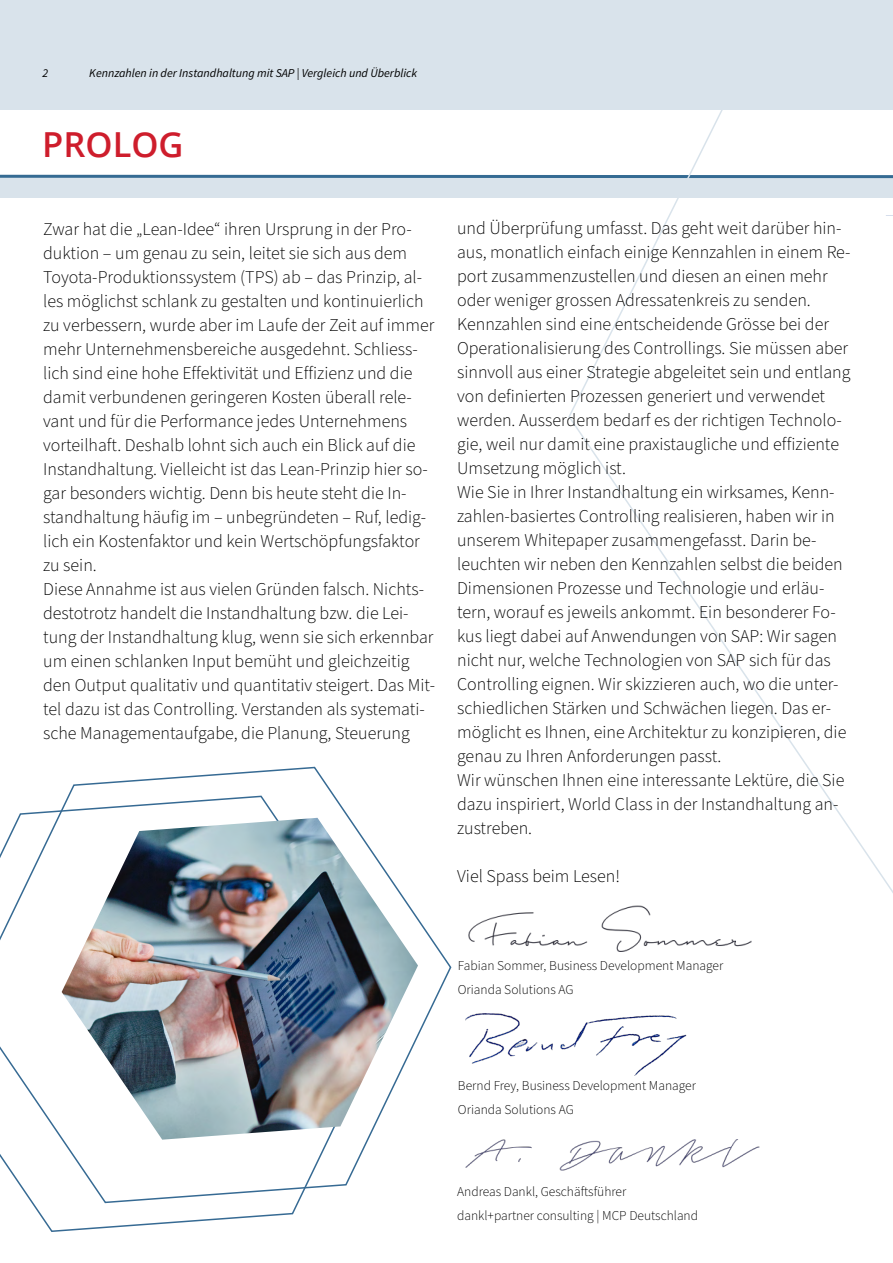
<style>
.page{position:relative;width:893px;height:1263px;background:#fff}
.page>*{position:absolute;margin:0;border:0;box-sizing:border-box;transform-origin:0 0}
.t1{font:600 34.5px "Open Sans";color:#ce1d2c}
.t2{font:300 18px/24px "Source Sans Pro";color:#000}
.t3{font:300 13.5px/24px "Source Sans Pro";color:#000}
.t4{font:italic 12px "Source Sans Pro";color:#000}
</style>
<div class="page">
<div style="left:0;top:0;width:893px;height:198px;background:#d9e3eb"></div>
<div style="left:0;top:110px;width:893px;height:67px;background:#fff"></div>
<svg style="left:0;top:174px;width:567px;height:4px;background:#658ead"></svg>
<img style="left:468px;top:912px;width:99px;height:34px">
<img style="left:465px;top:1013px;width:222px;height:63px">
<svg style="left:567px;top:110px;width:326px;height:842px"></svg>
<svg style="left:68px;top:766px;width:384px;height:271px"></svg>
<svg style="left:0;top:795px;width:399px;height:437px"></svg>
<img style="left:62px;top:818px;width:356px;height:322px">
<img style="left:466px;top:1140px;width:293px;height:30px">
<p class="t4" style="left:43px;top:65px;width:7px">2</p>
<p class="t4" style="left:89px;top:65px;width:329px">Kennzahlen in der Instandhaltung mit SAP | Vergleich und Überblick</p>
<h1 class="t1" style="left:42px;top:121px;width:143px">PROLOG</h1>
<p class="t2" style="left:43px;top:218px;width:393px">Zwar hat die „Lean-Idee“ ihren Ursprung in der Pro&shy;duktion – um genau zu sein, leitet sie sich aus dem Toyota-Produktionssystem (TPS) ab – das Prinzip, al&shy;les möglichst schlank zu gestalten und kontinuierlich zu verbessern, wurde aber im Laufe der Zeit auf immer mehr Unternehmensbereiche ausgedehnt. Schliess&shy;lich sind eine hohe Effektivität und Effizienz und die damit verbundenen geringeren Kosten überall rele&shy;vant und für die Performance jedes Unternehmens vorteilhaft. Deshalb lohnt sich auch ein Blick auf die Instandhaltung. Vielleicht ist das Lean-Prinzip hier so&shy;gar besonders wichtig. Denn bis heute steht die In&shy;standhaltung häufig im – unbegründeten – Ruf, ledig&shy;lich ein Kostenfaktor und kein Wertschöpfungsfaktor zu sein.<br>Diese Annahme ist aus vielen Gründen falsch. Nichts&shy;destotrotz handelt die Instandhaltung bzw. die Lei&shy;tung der Instandhaltung klug, wenn sie sich erkennbar um einen schlanken Input bemüht und gleichzeitig den Output qualitativ und quantitativ steigert. Das Mit&shy;tel dazu ist das Controlling. Verstanden als systemati&shy;sche Managementaufgabe, die Planung, Steuerung</p>
<p class="t2" style="left:457px;top:217px;width:395px">und Überprüfung umfasst. Das geht weit darüber hin&shy;aus, monatlich einfach einige Kennzahlen in einem Re&shy;port zusammenzustellen und diesen an einen mehr oder weniger grossen Adressatenkreis zu senden.<br>Kennzahlen sind eine entscheidende Grösse bei der Operationalisierung des Controllings. Sie müssen aber sinnvoll aus einer Strategie abgeleitet sein und entlang von definierten Prozessen generiert und verwendet werden. Ausserdem bedarf es der richtigen Technolo&shy;gie, weil nur damit eine praxistaugliche und effiziente Umsetzung möglich ist.<br>Wie Sie in Ihrer Instandhaltung ein wirksames, Kenn&shy;zahlen-basiertes Controlling realisieren, haben wir in unserem Whitepaper zusammengefasst. Darin be&shy;leuchten wir neben den Kennzahlen selbst die beiden Dimensionen Prozesse und Technologie und erläu&shy;tern, worauf es jeweils ankommt. Ein besonderer Fo&shy;kus liegt dabei auf Anwendungen von SAP: Wir sagen nicht nur, welche Technologien von SAP sich für das Controlling eignen. Wir skizzieren auch, wo die unter&shy;schiedlichen Stärken und Schwächen liegen. Das er&shy;möglicht es Ihnen, eine Architektur zu konzipieren, die genau zu Ihren Anforderungen passt.<br>Wir wünschen Ihnen eine interessante Lektüre, die Sie dazu inspiriert, World Class in der Instandhaltung an&shy;zustreben.</p>
<p class="t2" style="left:457px;top:865px;width:164px">Viel Spass beim Lesen!</p>
<p class="t3" style="left:458px;top:954px;width:267px">Fabian Sommer, Business Development Manager<br>Orianda Solutions AG</p>
<p class="t3" style="left:458px;top:1074px;width:239px">Bernd Frey, Business Development Manager<br>Orianda Solutions AG</p>
<p class="t3" style="left:457px;top:1180px;width:242px">Andreas Dankl, Geschäftsführer dankl+partner consulting | MCP Deutschland</p>
</div>
